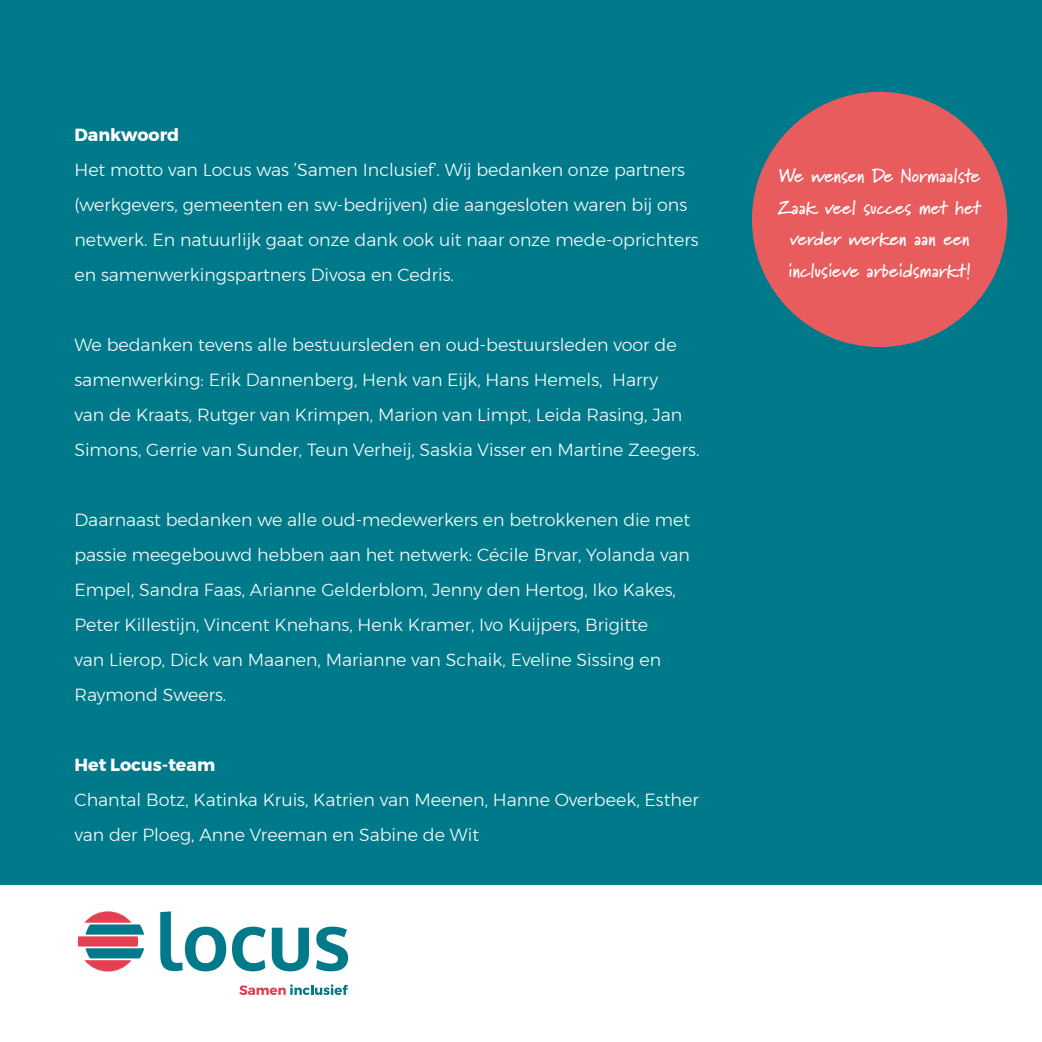
<style>
.page{position:relative;width:1042px;height:1042px;background:#fff}
.page>*{position:absolute;margin:0;border:0;box-sizing:border-box;transform-origin:0 0}
.t1{font:700 19.25px/31.5px "Marydale";color:#fff;text-align:center}
.t2{font:300 17.5px/35px "Montserrat";color:#fff}
.t3{font:700 17.5px "Montserrat";color:#fff}
</style>
<div class="page">
<div style="left:0;top:0;width:1042px;height:884px;background:#007a8a"></div>
<svg style="left:239px;top:984px;width:109px;height:11px"></svg>
<svg style="left:160px;top:911px;width:66px;height:60px"></svg>
<svg style="left:232px;top:926px;width:34px;height:45px"></svg>
<svg style="left:272px;top:927px;width:37px;height:44px"></svg>
<svg style="left:316px;top:926px;width:32px;height:45px"></svg>
<svg style="left:78px;top:911px;width:66px;height:60px"></svg>
<div style="left:752px;top:92px;width:255px;height:255px;background:#e85c5e;border-radius:50%"></div>
<p class="t3" style="left:74px;top:121px;width:106px">Dankwoord</p>
<p class="t2" style="left:74px;top:152px;width:626px">Het motto van Locus was ’Samen Inclusief’. Wij bedanken onze partners (werkgevers, gemeenten en sw-bedrijven) die aangesloten waren bij ons netwerk. En natuurlijk gaat onze dank ook uit naar onze mede-oprichters en samenwerkingspartners Divosa en Cedris.</p>
<p class="t2" style="left:74px;top:327px;width:626px">We bedanken tevens alle bestuursleden en oud-bestuursleden voor de samenwerking: Erik Dannenberg, Henk van Eijk, Hans Hemels, Harry<br>van de Kraats, Rutger van Krimpen, Marion van Limpt, Leida Rasing, Jan Simons, Gerrie van Sunder, Teun Verheij, Saskia Visser en Martine Zeegers.</p>
<p class="t2" style="left:74px;top:502px;width:617px">Daarnaast bedanken we alle oud-medewerkers en betrokkenen die met passie meegebouwd hebben aan het netwerk: Cécile Brvar, Yolanda van Empel, Sandra Faas, Arianne Gelderblom, Jenny den Hertog, Iko Kakes, Peter Killestijn, Vincent Knehans, Henk Kramer, Ivo Kuijpers, Brigitte<br>van Lierop, Dick van Maanen, Marianne van Schaik, Eveline Sissing en Raymond Sweers.</p>
<p class="t3" style="left:74px;top:751px;width:142px">Het Locus-team</p>
<p class="t2" style="left:74px;top:782px;width:626px">Chantal Botz, Katinka Kruis, Katrien van Meenen, Hanne Overbeek, Esther van der Ploeg, Anne Vreeman en Sabine de Wit</p>
<p class="t1" style="left:778px;top:160px;width:204px">We wensen De Normaalste<br>Zaak veel succes met het verder werken aan een inclusieve arbeidsmarkt!</p>
</div>
